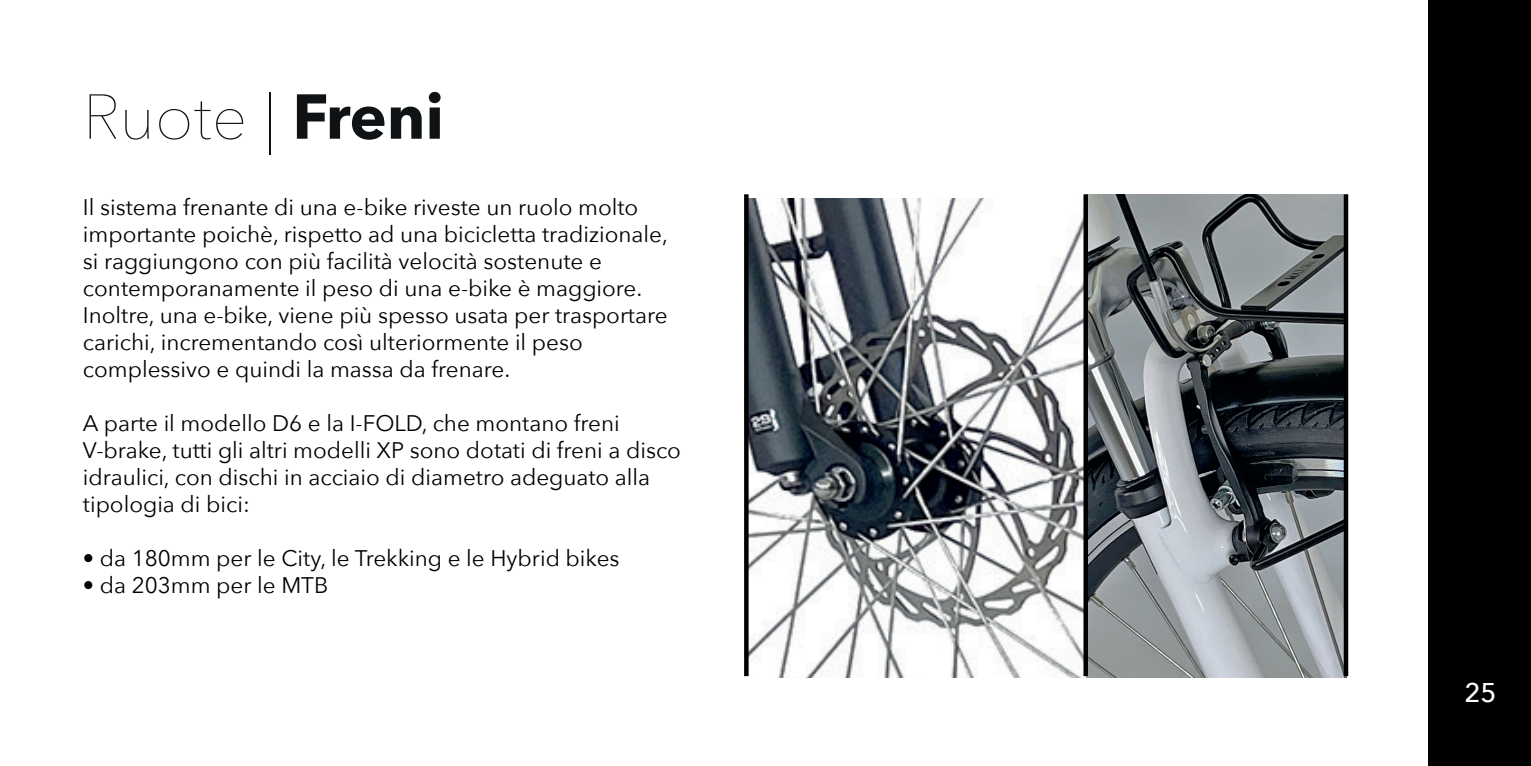
<style>
.page{position:relative;width:1531px;height:766px;background:#fff}
.page>*{position:absolute;margin:0;border:0;box-sizing:border-box;transform-origin:0 0}
.t1{font:200 62.55px "Avenir Next";color:#101315}
.t2{font:500 27px "Avenir Next";color:#fff}
.t3{font:22.5px/27px "Avenir Next";color:#000001}
.s1{font-weight:700}
</style>
<div class="page">
<div style="left:1429px;top:0;width:102px;height:765px;background:#000001"></div>
<img style="left:748px;top:198px;width:338px;height:479px">
<img style="left:1086px;top:194px;width:260px;height:483px">
<div style="left:1083px;top:194px;width:5px;height:482px;background:#000001"></div>
<svg style="left:744px;top:194px;width:4px;height:482px;fill:#000001"></svg>
<div style="left:1343px;top:194px;width:5px;height:482px;background:#000001"></div>
<h1 class="t1" style="left:83px;top:64px;width:362px">Ruote | <span class="s1">Freni</span></h1>
<p class="t3" style="left:83px;top:193px;width:586px">Il sistema frenante di una e-bike riveste un ruolo molto importante poichè, rispetto ad una bicicletta tradizionale, si raggiungono con più facilità velocità sostenute e contemporanamente il peso di una e-bike è maggiore.<br>Inoltre, una e-bike, viene più spesso usata per trasportare carichi, incrementando così ulteriormente il peso complessivo e quindi la massa da frenare.</p>
<p class="t3" style="left:83px;top:409px;width:600px">A parte il modello D6 e la I-FOLD, che montano freni V-brake, tutti gli altri modelli XP sono dotati di freni a disco idraulici, con dischi in acciaio di diametro adeguato alla tipologia di bici:</p>
<p class="t3" style="left:83px;top:544px;width:538px">• da 180mm per le City, le Trekking e le Hybrid bikes</p>
<p class="t3" style="left:83px;top:571px;width:247px">• da 203mm per le MTB</p>
<p class="t2" style="left:1464px;top:669px;width:34px">25</p>
</div>
